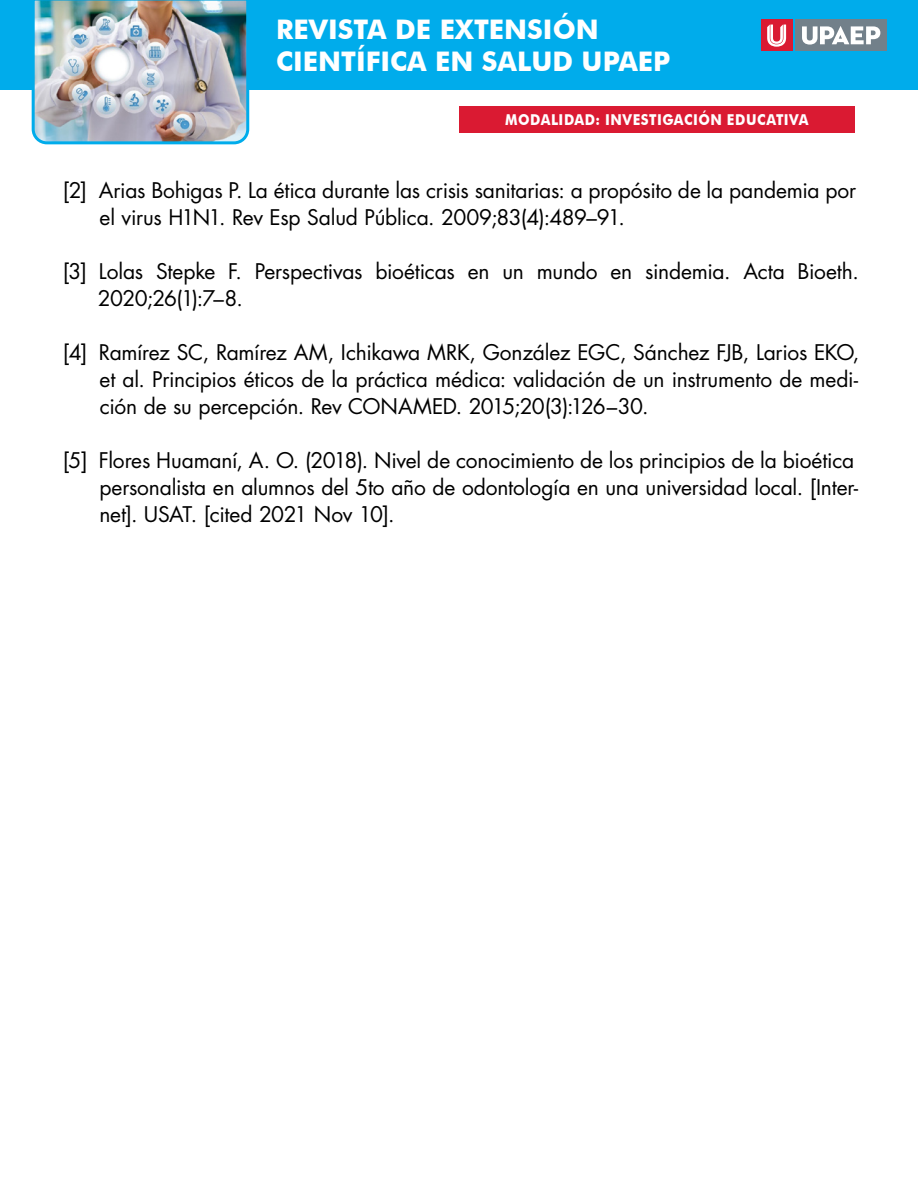
<style>
.page{position:relative;width:918px;height:1188px;background:#fff}
.page>*{position:absolute;margin:0;border:0;box-sizing:border-box;transform-origin:0 0}
.t1{font:700 27px/32.4px "Futura BT";color:#fff}
.referencias{font:21px/27px "Futura Std";letter-spacing:-.01em;color:#000}
.t2{font:700 15px "Futura BT";color:#fff;scale:.9 1}
</style>
<div class="page">
<div style="left:0;top:0;width:918px;height:90px;background:#00aceb"></div>
<img style="left:31px;top:0;width:219px;height:145px">
<div style="left:796px;top:20px;width:91px;height:31px;background:#72808a"></div>
<svg style="left:802px;top:26px;width:78px;height:19px"></svg>
<div style="left:761px;top:20px;width:31px;height:31px;background:#da1a32"></div>
<svg style="left:767px;top:25px;width:19px;height:22px"></svg>
<div style="left:459px;top:106px;width:396px;height:27px;background:#da1a32"></div>
<p class="t1" style="left:276px;top:13px;width:396px">REVISTA DE EXTENSIÓN<br>CIENTÍFICA EN SALUD UPAEP</p>
<p class="t2" style="left:505px;top:111px;width:26px">MODALIDAD</p>
<p class="t2" style="left:596px;top:111px;width:28px">: INVESTIGACIÓN</p>
<p class="t2" style="left:727px;top:111px;width:21px">EDUCATIVA</p>
<p class="referencias" style="left:100px;top:177px;width:758px;text-indent:-37px">[2] Arias Bohigas P. La ética durante las crisis sanitarias: a propósito de la pandemia por el virus H1N1. Rev Esp Salud Pública. 2009;83(4):489–91.</p>
<p class="referencias" style="left:98px;top:258px;width:763px;text-indent:-35px">[3] Lolas Stepke F. Perspectivas bioéticas en un mundo en sindemia. Acta Bioeth.<br>2020;26(1):7–8.</p>
<p class="referencias" style="left:100px;top:339px;width:761px;text-align:justify;text-indent:-37px">[4] Ramírez SC, Ramírez AM, Ichikawa MRK, González EGC, Sánchez FJB, Larios EKO, et al. Principios éticos de la práctica médica: validación de un instrumento de medi&shy;ción de su percepción. Rev CONAMED. 2015;20(3):126–30.</p>
<p class="referencias" style="left:99px;top:447px;width:760px;text-indent:-37px">[5] Flores Huamaní, A. O. (2018). Nivel de conocimiento de los principios de la bioética personalista en alumnos del 5to año de odontología en una universidad local. [Inter&shy;net]. USAT. [cited 2021 Nov 10].</p>
</div>
